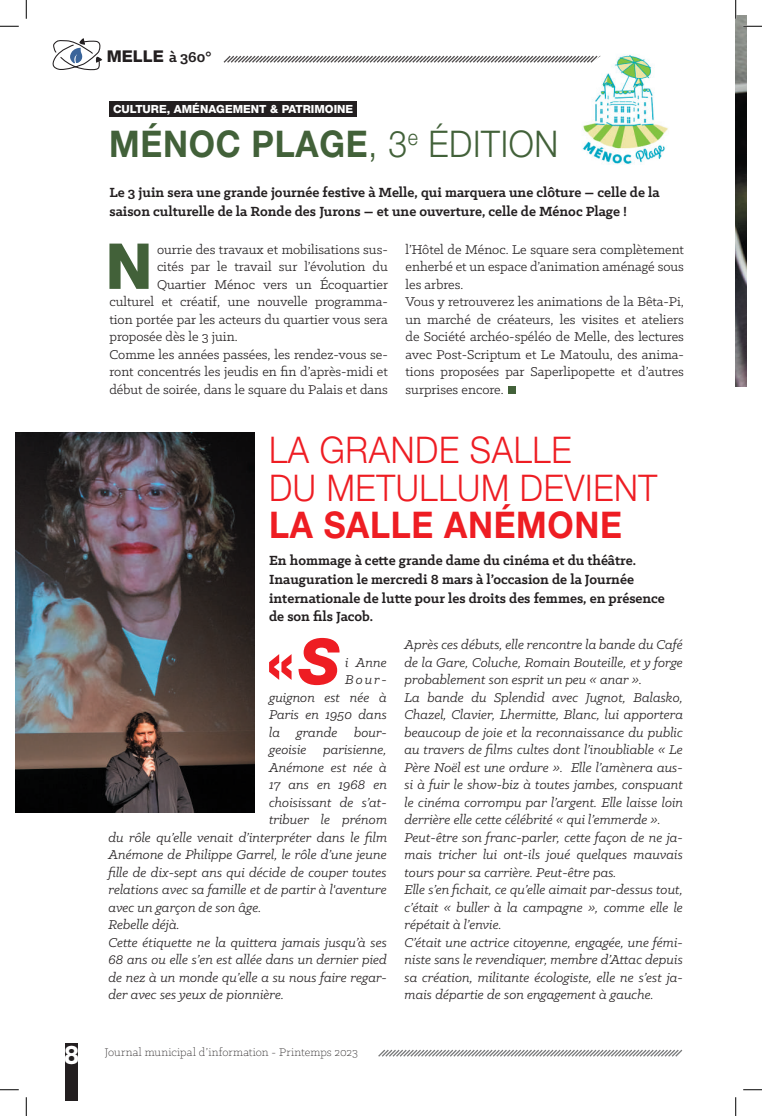
<style>
.page{position:relative;width:762px;height:1116px;background:#fff}
.page>*{position:absolute;margin:0;border:0;box-sizing:border-box;transform-origin:0 0}
.t1{font:800 63.38px "Helvetica Neue LT Std";color:#ee1d23}
.t2{font:800 63.38px "Helvetica Neue LT Std";color:#426139}
.t3{font:300 36.75px/37.5px "Helvetica Neue LT Std";letter-spacing:.02em;color:#ee1d23;scale:.92 1}
.t4{font:700 36.75px "Helvetica Neue LT Std";letter-spacing:.02em;color:#426139;scale:.92 1}
.t5{font:700 36.75px "Helvetica Neue LT Std";letter-spacing:.02em;color:#ee1d23;scale:.92 1}
.t6{font:800 25.88px "Helvetica Neue LT Std";color:#fff;scale:.92 1}
.t7{font:800 16.25px "Helvetica Neue LT Std";color:#231f20}
.t8{font:700 15px/18.8px "Klinic Slab";color:#231f20}
.t9{font:italic 14.38px/17.5px "Klinic Slab";color:#231f20}
.t10{font:14.38px/17.5px "Klinic Slab";color:#231f20}
.t11{font:300 12.5px "Klinic Slab";letter-spacing:.005em;color:#231f20}
.t12{font:800 11.25px "Helvetica Neue LT Std";color:#fff}
.s1{font-family:"Klinic Slab";font-weight:700}
.s2{font-weight:300}
.s3{font-style:italic}
</style>
<div class="page">
<div style="left:65px;top:1043px;width:13px;height:57px;background:#231f20"></div>
<img style="left:735px;top:16px;width:11px;height:370px">
<div style="left:508px;top:387px;width:7px;height:7px;background:#426139"></div>
<svg style="left:378px;top:1049px;width:305px;height:8px"></svg>
<div style="left:109px;top:101px;width:247px;height:15px;background:#231f20"></div>
<svg style="left:52px;top:38px;width:51px;height:33px"></svg>
<svg style="left:223px;top:55px;width:349px;height:8px"></svg>
<img style="left:16px;top:433px;width:239px;height:379px">
<img style="left:572px;top:55px;width:96px;height:110px">
<svg style="left:0;top:25px;width:19px;height:2px"></svg>
<svg style="left:742px;top:25px;width:19px;height:2px"></svg>
<svg style="left:0;top:1089px;width:19px;height:1px"></svg>
<svg style="left:743px;top:1089px;width:18px;height:1px"></svg>
<svg style="left:25px;top:0;width:2px;height:19px"></svg>
<svg style="left:25px;top:1097px;width:2px;height:18px"></svg>
<svg style="left:735px;top:0;width:1px;height:19px"></svg>
<svg style="left:735px;top:1097px;width:1px;height:18px"></svg>
<h3 class="t6" style="left:64px;top:1039px;width:18px">8</h3>
<p class="t7" style="left:107px;top:47px;width:106px">MELLE <span class="s1">à 360°</span></p>
<p class="t12" style="left:113px;top:102px;width:242px">CULTURE, AMÉNAGEMENT &amp; PATRIMOINE</p>
<h2 class="t4" style="left:109px;top:121px;width:489px">MÉNOC PLAGE<span class="s2">, 3</span><sup>e</sup> <span class="s2">ÉDITION</span></h2>
<p class="t8" style="left:109px;top:182px;width:551px">Le 3 juin sera une grande journée festive à Melle, qui marquera une clôture – celle de la saison culturelle de la Ronde des Jurons – et une ouverture, celle de Ménoc Plage !</p>
<h1 class="t2" style="left:105px;top:228px;width:48px">N</h1>
<p class="t10" style="left:157px;top:240px;width:232px">ourrie des travaux et mobilisations sus-</p>
<p class="t10" style="left:157px;top:258px;width:232px">cités par le travail sur l’évolution du</p>
<p class="t10" style="left:157px;top:275px;width:232px">Quartier Ménoc vers un Écoquartier</p>
<p class="t10" style="left:109px;top:293px;width:280px">culturel et créatif, une nouvelle programma-</p>
<p class="t10" style="left:109px;top:310px;width:280px">tion portée par les acteurs du quartier vous sera</p>
<p class="t10" style="left:109px;top:328px;width:129px">proposée dès le 3 juin.</p>
<p class="t10" style="left:109px;top:345px;width:280px">Comme les années passées, les rendez-vous se-</p>
<p class="t10" style="left:109px;top:363px;width:280px">ront concentrés les jeudis en fin d’après-midi et</p>
<p class="t10" style="left:109px;top:380px;width:280px">début de soirée, dans le square du Palais et dans</p>
<p class="t10" style="left:405px;top:240px;width:280px">l’Hôtel de Ménoc. Le square sera complètement enherbé et un espace d’animation aménagé sous les arbres.<br>Vous y retrouverez les animations de la Bêta-Pi, un marché de créateurs, les visites et ateliers de Société archéo-spéléo de Melle, des lectures avec Post-Scriptum et Le Matoulu, des anima&shy;tions proposées par Saperlipopette et d’autres surprises encore.</p>
<h2 class="t3" style="left:269px;top:430px;width:423px">LA GRANDE SALLE<br>DU METULLUM DEVIENT</h2>
<h2 class="t5" style="left:269px;top:502px;width:385px">LA SALLE ANÉMONE</h2>
<p class="t8" style="left:269px;top:550px;width:397px">En hommage à cette grande dame du cinéma et du théâtre.<br>Inauguration le mercredi 8 mars à l’occasion de la Journée internationale de lutte pour les droits des femmes, en présence de son fils Jacob.</p>
<h1 class="t1" style="left:266px;top:624px;width:76px">«<span class="s3">S</span></h1>
<p class="t9" style="left:345px;top:653px;width:43px">i Anne</p>
<p class="t9" style="left:345px;top:670px;width:43px">Bour-</p>
<p class="t9" style="left:269px;top:688px;width:119px">guignon est née à</p>
<p class="t9" style="left:269px;top:705px;width:119px">Paris en 1950 dans</p>
<p class="t9" style="left:269px;top:723px;width:119px">la grande bour-</p>
<p class="t9" style="left:269px;top:740px;width:119px">geoisie parisienne,</p>
<p class="t9" style="left:269px;top:758px;width:119px">Anémone est née à</p>
<p class="t9" style="left:269px;top:775px;width:119px">17 ans en 1968 en</p>
<p class="t9" style="left:269px;top:793px;width:119px">choisissant de s’at-</p>
<p class="t9" style="left:269px;top:810px;width:119px">tribuer le prénom</p>
<p class="t9" style="left:108px;top:828px;width:280px">du rôle qu’elle venait d’interpréter dans le film</p>
<p class="t9" style="left:108px;top:845px;width:280px">Anémone de Philippe Garrel, le rôle d’une jeune</p>
<p class="t9" style="left:108px;top:863px;width:280px">fille de dix-sept ans qui décide de couper toutes</p>
<p class="t9" style="left:108px;top:880px;width:280px">relations avec sa famille et de partir à l'aventure</p>
<p class="t9" style="left:108px;top:898px;width:154px">avec un garçon de son âge.</p>
<p class="t9" style="left:108px;top:915px;width:73px">Rebelle déjà.</p>
<p class="t9" style="left:108px;top:933px;width:280px">Cette étiquette ne la quittera jamais jusqu’à ses</p>
<p class="t9" style="left:108px;top:950px;width:280px">68 ans ou elle s’en est allée dans un dernier pied</p>
<p class="t9" style="left:108px;top:968px;width:280px">de nez à un monde qu’elle a su nous faire regar-</p>
<p class="t9" style="left:108px;top:985px;width:177px">der avec ses yeux de pionnière.</p>
<p class="t9" style="left:404px;top:635px;width:280px">Après ces débuts, elle rencontre la bande du Café de la Gare, Coluche, Romain Bouteille, et y forge probablement son esprit un peu « anar ».<br>La bande du Splendid avec Jugnot, Balasko, Chazel, Clavier, Lhermitte, Blanc, lui apportera beaucoup de joie et la reconnaissance du public au travers de films cultes dont l’inoubliable « Le Père Noël est une ordure ». Elle l’amènera aus&shy;si à fuir le show-biz à toutes jambes, conspuant le cinéma corrompu par l’argent. Elle laisse loin derrière elle cette célébrité « qui l’emmerde ».<br>Peut-être son franc-parler, cette façon de ne ja&shy;mais tricher lui ont-ils joué quelques mauvais tours pour sa carrière. Peut-être pas.<br>Elle s’en fichait, ce qu’elle aimait par-dessus tout, c’était « buller à la campagne », comme elle le répétait à l’envie.<br>C’était une actrice citoyenne, engagée, une fémi&shy;niste sans le revendiquer, membre d’Attac depuis sa création, militante écologiste, elle ne s’est ja&shy;mais départie de son engagement à gauche.</p>
<p class="t11" style="left:105px;top:1044px;width:254px">Journal municipal d’information - Printemps 2023</p>
</div>
